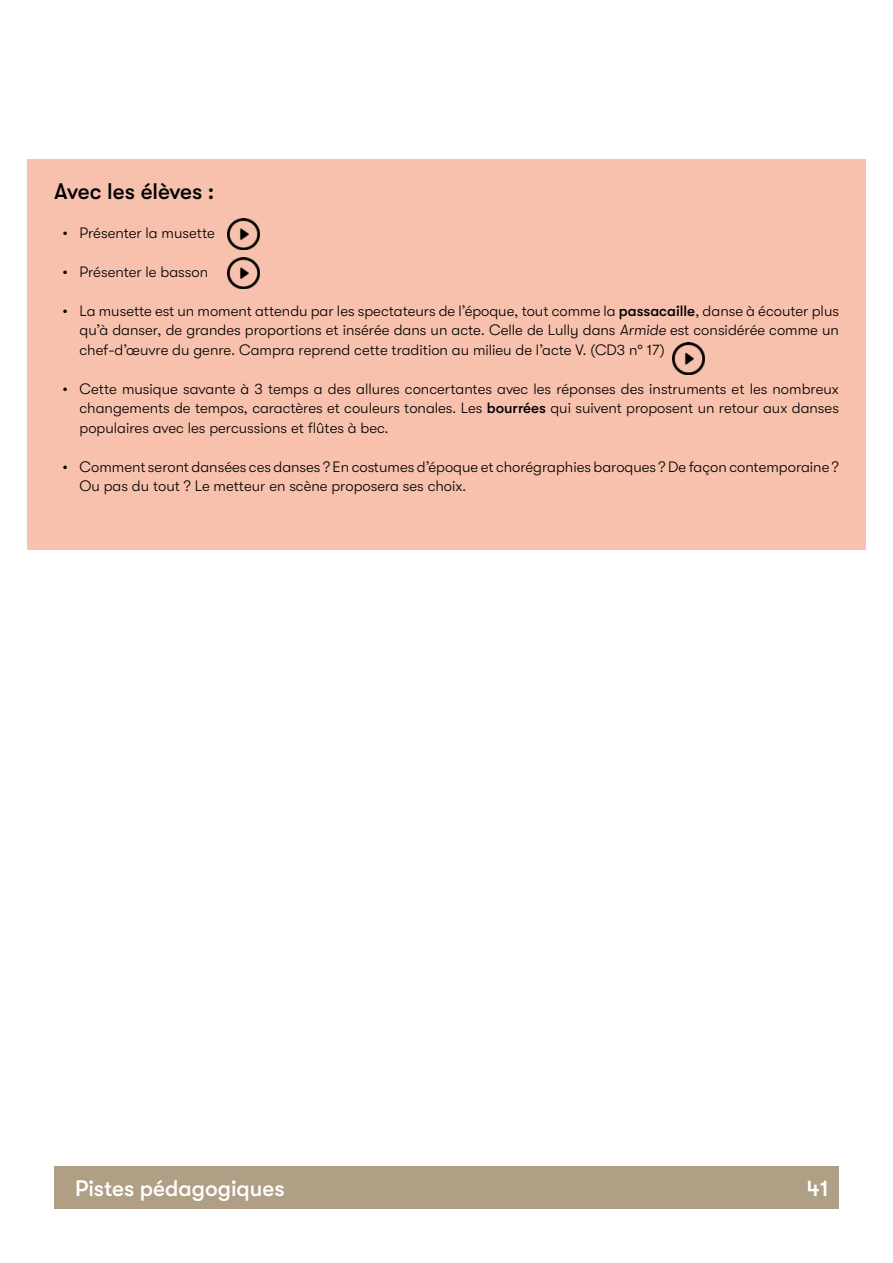
<style>
.page{position:relative;width:893px;height:1263px;background:#fff}
.page>*{position:absolute;margin:0;border:0;box-sizing:border-box;transform-origin:0 0}
.t1{font:500 22.5px "GT Walsheim";color:#fff}
.t2{font:500 22.5px "GT Walsheim";color:#000}
.t3{font:300 15px/19.5px "GT Walsheim";color:#000;text-align:justify}
.s1{font-weight:500}
.s2{font-style:italic}
</style>
<div class="page">
<div style="left:54px;top:1166px;width:785px;height:43px;background:#af9f84"></div>
<div style="left:27px;top:160px;width:839px;height:390px;background:#f8c1ad"></div>
<img style="left:227px;top:218px;width:32px;height:32px">
<img style="left:227px;top:257px;width:32px;height:32px">
<img style="left:673px;top:342px;width:32px;height:32px">
<h1 class="t2" style="left:54px;top:178px;width:162px">Avec les élèves :</h1>
<p class="t3" style="left:63px;top:223px;width:154px">• Présenter la musette</p>
<p class="t3" style="left:63px;top:262px;width:147px">• Présenter le basson</p>
<p class="t3" style="left:80px;top:301px;width:761px;text-indent:-17px">• La musette est un moment attendu par les spectateurs de l’époque, tout comme la <span class="s1">passacaille</span>, danse à écouter plus qu’à danser, de grandes proportions et insérée dans un acte. Celle de Lully dans <span class="s2">Armide</span> est considérée comme un chef-d’œuvre du genre. Campra reprend cette tradition au milieu de l’acte V. (CD3 n° 17)</p>
<p class="t3" style="left:80px;top:379px;width:761px;text-indent:-17px">• Cette musique savante à 3 temps a des allures concertantes avec les réponses des instruments et les nombreux changements de tempos, caractères et couleurs tonales. Les <span class="s1">bourrées</span> qui suivent proposent un retour aux danses populaires avec les percussions et flûtes à bec.</p>
<p class="t3" style="left:80px;top:457px;width:761px;text-indent:-17px">• Comment seront dansées ces danses ? En costumes d’époque et chorégraphies baroques ? De façon contemporaine ?<br>Ou pas du tout ? Le metteur en scène proposera ses choix.</p>
<h1 class="t1" style="left:75px;top:1176px;width:211px">Pistes pédagogiques</h1>
<h1 class="t1" style="left:807px;top:1176px;width:23px">41</h1>
</div>
